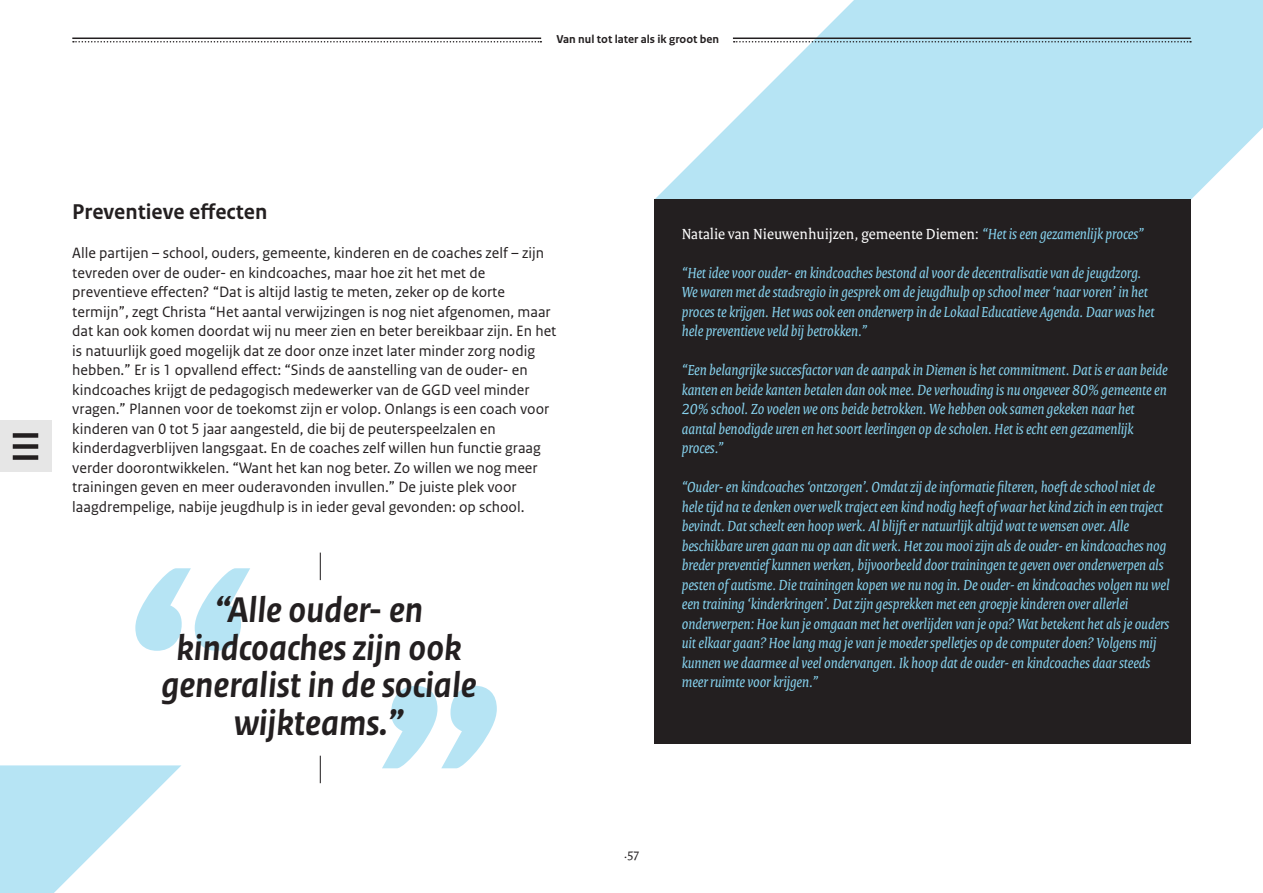
<style>
.page{position:relative;width:1263px;height:893px;background:#fff}
.page>*{position:absolute;margin:0;border:0;box-sizing:border-box;transform-origin:0 0}
.t1{font:italic 700 37.5px/37.5px "Rijksoverheid Sans Text";color:#231f20;text-align:center}
.t2{font:700 22.5px "Rijksoverheid Sans Text";color:#231f20}
.t3{font:italic 15.75px/19.5px "Rijksoverheid Serif";color:#86d2ee}
.t4{font:15.75px/19.5px "Rijksoverheid Sans Text";color:#231f20}
.t5{font:15.75px "Rijksoverheid Serif";color:#fff}
.t6{font:13.5px "Rijksoverheid Serif";color:#231f20}
.t7{font:700 12px "Rijksoverheid Sans Text";color:#231f20}
.s1{font-style:italic;color:#86d2ee}
</style>
<div class="page">
<svg style="left:654px;top:0;width:609px;height:200px;fill:#b6e4f4"></svg>
<hr style="left:72px;top:38px;width:469px;height:1px;background:#231f20">
<svg style="left:73px;top:41px;width:468px;height:2px"></svg>
<hr style="left:733px;top:38px;width:458px;height:1px;background:#231f20">
<svg style="left:734px;top:41px;width:457px;height:2px"></svg>
<hr style="left:1262px;top:421px;width:1px;height:51px;background:#e6e6e6">
<div style="left:0;top:421px;width:51px;height:51px;background:#e6e6e6"></div>
<div style="left:13px;top:433px;width:25px;height:5px;background:#231f20"></div>
<div style="left:13px;top:444px;width:25px;height:5px;background:#231f20"></div>
<div style="left:13px;top:455px;width:25px;height:5px;background:#231f20"></div>
<svg style="left:0;top:765px;width:181px;height:128px"></svg>
<div style="left:654px;top:200px;width:537px;height:544px;background:#231f20"></div>
<svg style="left:320px;top:756px;width:1px;height:27px"></svg>
<svg style="left:320px;top:553px;width:1px;height:27px"></svg>
<svg style="left:382px;top:686px;width:115px;height:82px"></svg>
<svg style="left:135px;top:568px;width:115px;height:83px"></svg>
<p class="t7" style="left:556px;top:32px;width:164px">Van nul tot later als ik groot ben</p>
<h2 class="t2" style="left:72px;top:199px;width:196px">Preventieve effecten</h2>
<p class="t4" style="left:72px;top:244px;width:486px">Alle partijen – school, ouders, gemeente, kinderen en de coaches zelf – zijn tevreden over de ouder- en kindcoaches, maar hoe zit het met de preventieve effecten? “Dat is altijd lastig te meten, zeker op de korte termijn”, zegt Christa “Het aantal verwijzingen is nog niet afgenomen, maar dat kan ook komen doordat wij nu meer zien en beter bereikbaar zijn. En het is natuurlijk goed mogelijk dat ze door onze inzet later minder zorg nodig hebben.” Er is 1 opvallend effect: “Sinds de aanstelling van de ouder- en kindcoaches krijgt de pedagogisch medewerker van de GGD veel minder vragen.” Plannen voor de toekomst zijn er volop. Onlangs is een coach voor kinderen van 0 tot 5 jaar aangesteld, die bij de peuterspeelzalen en kinderdagverblijven langsgaat. En de coaches zelf willen hun functie graag verder doorontwikkelen. “Want het kan nog beter. Zo willen we nog meer trainingen geven en meer ouderavonden invullen.” De juiste plek voor laagdrempelige, nabije jeugdhulp is in ieder geval gevonden: op school.</p>
<h1 class="t1" style="left:161px;top:592px;width:317px">“Alle ouder- en kindcoaches zijn ook generalist in de sociale wijkteams.”</h1>
<p class="t5" style="left:682px;top:224px;width:464px">Natalie van Nieuwenhuijzen, gemeente Diemen: <span class="s1">“Het is een gezamenlijk proces”</span></p>
<p class="t3" style="left:682px;top:263px;width:474px">“Het idee voor ouder- en kindcoaches bestond al voor de decentralisatie van de jeugdzorg.<br>We waren met de stadsregio in gesprek om de jeugdhulp op school meer ‘naar voren’ in het proces te krijgen. Het was ook een onderwerp in de Lokaal Educatieve Agenda. Daar was het hele preventieve veld bij betrokken.”</p>
<p class="t3" style="left:682px;top:360px;width:487px">“Een belangrijke succesfactor van de aanpak in Diemen is het commitment. Dat is er aan beide kanten en beide kanten betalen dan ook mee. De verhouding is nu ongeveer 80% gemeente en 20% school. Zo voelen we ons beide betrokken. We hebben ook samen gekeken naar het aantal benodigde uren en het soort leerlingen op de scholen. Het is echt een gezamenlijk proces.”</p>
<p class="t3" style="left:682px;top:477px;width:489px">“Ouder- en kindcoaches ‘ontzorgen’. Omdat zij de informatie filteren, hoeft de school niet de hele tijd na te denken over welk traject een kind nodig heeft of waar het kind zich in een traject bevindt. Dat scheelt een hoop werk. Al blijft er natuurlijk altijd wat te wensen over. Alle beschikbare uren gaan nu op aan dit werk. Het zou mooi zijn als de ouder- en kindcoaches nog breder preventief kunnen werken, bijvoorbeeld door trainingen te geven over onderwerpen als pesten of autisme. Die trainingen kopen we nu nog in. De ouder- en kindcoaches volgen nu wel een training ‘kinderkringen’. Dat zijn gesprekken met een groepje kinderen over allerlei onderwerpen: Hoe kun je omgaan met het overlijden van je opa? Wat betekent het als je ouders uit elkaar gaan? Hoe lang mag je van je moeder spelletjes op de computer doen? Volgens mij kunnen we daarmee al veel ondervangen. Ik hoop dat de ouder- en kindcoaches daar steeds meer ruimte voor krijgen.”</p>
<p class="t6" style="left:624px;top:846px;width:17px">.57</p>
</div>
